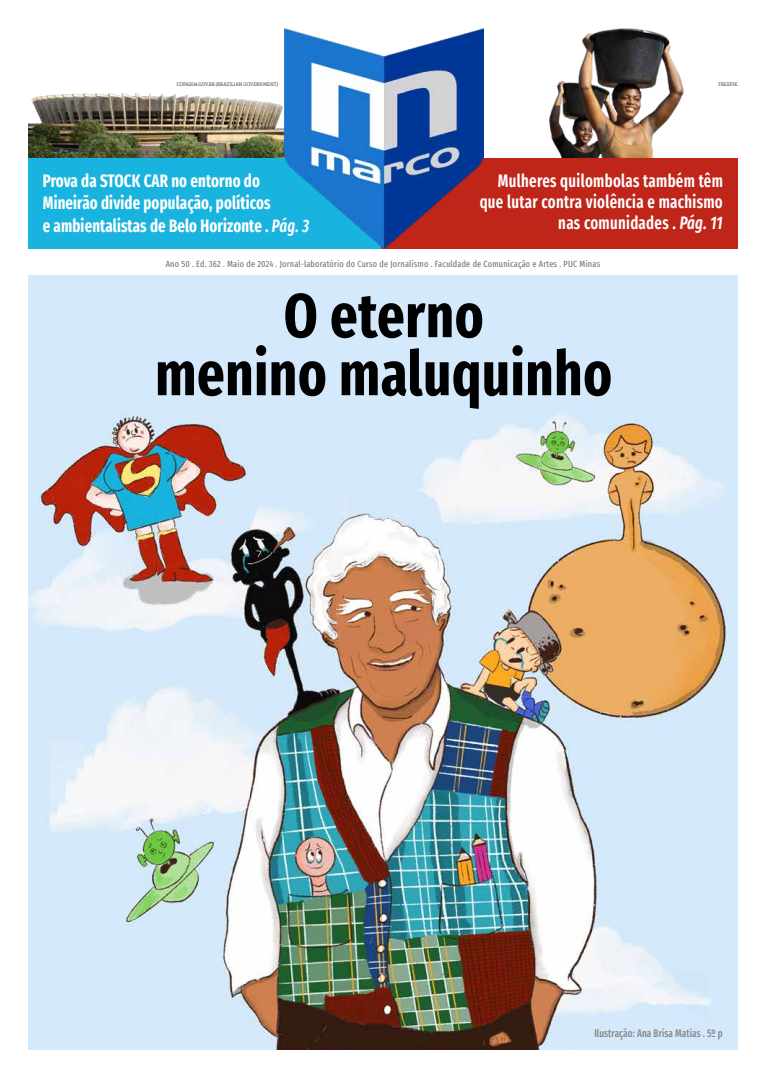
<style>
.page{position:relative;width:766px;height:1078px;background:#fff}
.page>*{position:absolute;margin:0;border:0;box-sizing:border-box;transform-origin:0 0}
.t1{font:700 62px/58px "Fira Sans Compressed";letter-spacing:.01em;color:#000;text-align:center;scale:.95 1}
.t2{font:700 18px/22.3px "Fira Sans Compressed";letter-spacing:.01em;color:#fff;scale:.89 1}
.t3{font:600 18px/21px "Fira Sans Compressed";letter-spacing:.02em;color:#fff;text-align:right;scale:.89 1}
.t4{font:500 11px "Fira Sans Compressed";letter-spacing:.01em;color:#878787;scale:.9 1}
.t5{font:9px "Fira Sans Compressed";letter-spacing:.02em;color:#706f6f}
.t6{font:5px "Adelle";letter-spacing:.02em;color:#3c3c3b;scale:.87 1}
.s1{font-style:italic}
.s2{font-weight:600;font-style:italic}
</style>
<div class="page">
<img style="left:548px;top:28px;width:136px;height:130px">
<img style="left:28px;top:93px;width:256px;height:65px">
<img style="left:28px;top:275px;width:709px;height:774px">
<div style="left:28px;top:158px;width:356px;height:91px;background:#18b3df"></div>
<div style="left:381px;top:158px;width:356px;height:90px;background:#bf2519"></div>
<img style="left:284px;top:28px;width:199px;height:221px">
<p class="t6" style="left:177px;top:81px;width:118px">COPA2014.GOV.BR (BRAZILIAN GOVERNMENT)</p>
<p class="t6" style="left:718px;top:81px;width:24px">FREEPIK</p>
<h2 class="t3" style="left:479px;top:170px;width:275px">Mulheres quilombolas também têm que lutar contra violência e machismo nas comunidades . <span class="s1">Pág. 11</span></h2>
<p class="t5" style="left:166px;top:256px;width:436px">Ano 50 . Ed. 362 . Maio de 2024 . Jornal-laboratório do Curso de Jornalismo . Faculdade de Comunicação e Artes . PUC Minas</p>
<h1 class="t1" style="left:155px;top:282px;width:482px">O eterno<br>menino maluquinho</h1>
<h2 class="t2" style="left:43px;top:169px;width:301px">Prova da STOCK CAR no entorno do<br>Mineirão divide população, políticos<br>e ambientalistas de Belo Horizonte . <span class="s2">Pág. 3</span></h2>
<p class="t4" style="left:594px;top:1023px;width:144px">Ilustração: Ana Brisa Matias . 5º p</p>
</div>
